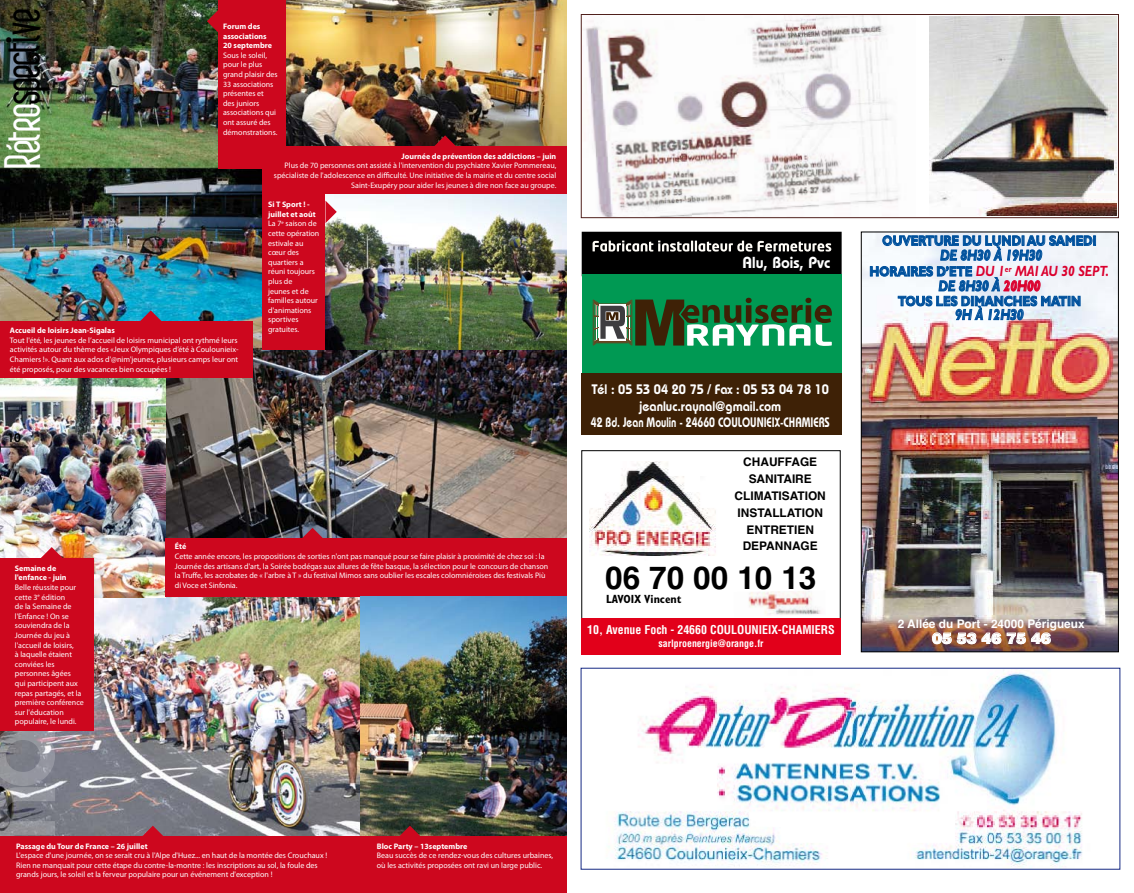
<style>
.page{position:relative;width:1134px;height:893px;background:#fff}
.page>*{position:absolute;margin:0;border:0;box-sizing:border-box;transform-origin:0 0}
.t1{font:700 45px "boa";color:#000}
.t2{font:700 31.7px "Helvetica";color:#000}
.t3{font:600 15.9px "Bauhaus";color:#fff}
.t4{font:italic 700 14.8px/16px "Gill Sans";color:#db002e;text-align:center;scale:.85 1}
.t5{font:italic 700 14.8px "Gill Sans";color:#00519d;scale:.85 1}
.t6{font:900 14.8px "Helvetica";color:#fff}
.t7{font:700 13.9px "Gill Sans";letter-spacing:-.005em;color:#00519d;scale:.85 1}
.t8{font:600 13.8px/16.5px "Bauhaus";color:#fff;text-align:center;scale:.93 1}
.t9{font:700 12px "Century Gothic";color:#000}
.t10{font:700 11.9px/16.8px "Helvetica";color:#000;text-align:center}
.t11{font:700 condensed 11.9px "Helvetica";color:#fff}
.t12{font:700 11.9px "Helvetica";color:#fff}
.t13{font:700 condensed 11.9px "Gill Sans";color:#000}
.t14{font:700 condensed 9.9px "Helvetica";color:#fff}
.t15{font:8px/9.6px "Myriad Pro";color:#fff}
.t16{font:700 8px/9.6px "Myriad Pro";color:#fff}
.s1{color:#fff}
.s2{font-weight:700}
.s3{color:#00519d}
.s4{font-style:normal;font-size:13.9px;color:#00519d}
.s5{color:#db002e}
</style>
<div class="page">
<img style="left:0;top:0;width:567px;height:836px">
<img style="left:0;top:378px;width:166px;height:219px">
<img style="left:325px;top:194px;width:242px;height:156px">
<svg style="left:0;top:446px;width:28px;height:1px"></svg>
<div style="left:0;top:836px;width:361px;height:57px;background:#cd071e"></div>
<div style="left:262px;top:193px;width:63px;height:157px;background:#cd071e"></div>
<div style="left:165px;top:538px;width:402px;height:59px;background:#cd071e"></div>
<div style="left:218px;top:0;width:68px;height:169px;background:#cd071e"></div>
<div style="left:262px;top:147px;width:305px;height:47px;background:#cd071e"></div>
<div style="left:0;top:558px;width:94px;height:172px;background:#cd071e"></div>
<svg style="left:434px;top:135px;width:22px;height:12px"></svg>
<svg style="left:301px;top:528px;width:23px;height:10px"></svg>
<img style="left:0;top:485px;width:63px;height:351px">
<svg style="left:142px;top:826px;width:22px;height:10px"></svg>
<svg style="left:207px;top:10px;width:11px;height:23px"></svg>
<svg style="left:325px;top:201px;width:12px;height:22px"></svg>
<div style="left:0;top:321px;width:252px;height:57px;background:#cd071e"></div>
<svg style="left:139px;top:310px;width:23px;height:11px"></svg>
<img style="left:361px;top:597px;width:206px;height:239px">
<div style="left:361px;top:836px;width:206px;height:57px;background:#cd071e"></div>
<svg style="left:399px;top:826px;width:22px;height:10px"></svg>
<div style="left:582px;top:275px;width:260px;height:135px;background:#009953"></div>
<svg style="left:593px;top:298px;width:239px;height:48px"></svg>
<div style="left:582px;top:373px;width:260px;height:62px;background:#3e2106"></div>
<svg style="left:582px;top:232px;width:260px;height:43px"></svg>
<img style="left:608px;top:672px;width:475px;height:195px">
<img style="left:863px;top:233px;width:254px;height:417px">
<div style="left:861px;top:231px;width:258px;height:421px;border:1px solid #000"></div>
<svg style="left:870px;top:235px;width:226px;height:85px"></svg>
<svg style="left:932px;top:632px;width:69px;height:12px"></svg>
<svg style="left:1007px;top:632px;width:44px;height:12px"></svg>
<div style="left:581px;top:450px;width:260px;height:203px;border:1px solid #000"></div>
<svg style="left:929px;top:16px;width:188px;height:200px"></svg>
<img style="left:583px;top:15px;width:316px;height:202px">
<img style="left:930px;top:17px;width:186px;height:198px">
<div style="left:581px;top:618px;width:260px;height:37px;background:#e2001a"></div>
<img style="left:589px;top:461px;width:127px;height:95px">
<img style="left:748px;top:591px;width:74px;height:24px">
<h1 class="t1" style="left:-7px;top:168px;width:160px;rotate:-90deg"><span class="s1">Rétro</span>spective</h1>
<p class="t16" style="left:223px;top:21px;width:50px">Forum des associations<br>20 septembre</p>
<p class="t15" style="left:223px;top:50px;width:56px">Sous le soleil, pour le plus grand plaisir des<br>33 associations présentes et<br>des juniors associations qui ont assuré des démonstrations.</p>
<p class="t16" style="left:402px;top:151px;width:156px">Journée de prévention des addictions – juin</p>
<p class="t15" style="left:274px;top:161px;width:284px;text-align:right">Plus de 70 personnes ont assisté à l'intervention du psychiatre Xavier Pommereau, spécialiste de l'adolescence en difficulté. Une initiative de la mairie et du centre social<br>Saint-Exupéry pour aider les jeunes à dire non face au groupe.</p>
<p class="t16" style="left:10px;top:325px;width:106px">Accueil de loisirs Jean-Sigalas</p>
<p class="t15" style="left:10px;top:335px;width:230px;text-align:justify">Tout l'été, les jeunes de l’accueil de loisirs municipal ont rythmé leurs activités autour du thème des «Jeux Olympiques d’été à Coulounieix-Chamiers !». Quant aux ados d'@nim'jeunes, plusieurs camps leur ont été proposés, pour des vacances bien occupées !</p>
<h3 class="t9" style="left:7px;top:428px;width:15px">10</h3>
<p class="t15" style="left:268px;top:200px;width:53px"><span class="s2">Si T Sport ! - juillet et août<br></span>La 7<sup>e</sup> saison de cette opération estivale au cœur des quartiers a réuni toujours plus de<br>jeunes et de familles autour d'animations sportives gratuites.</p>
<p class="t16" style="left:15px;top:563px;width:53px">Semaine de l'enfance - juin</p>
<p class="t15" style="left:15px;top:582px;width:71px">Belle réussite pour cette 3<sup>e</sup> édition<br>de la Semaine de l'Enfance ! On se souviendra de la<br>Journée du jeu à l'accueil de loisirs,<br>à laquelle étaient conviées les personnes âgées<br>qui participent aux repas partagés, et la première conférence sur l'éducation populaire, le lundi.</p>
<p class="t16" style="left:175px;top:542px;width:13px">été</p>
<p class="t15" style="left:175px;top:551px;width:375px">Cette année encore, les propositions de sorties n'ont pas manqué pour se faire plaisir à proximité de chez soi : la Journée des artisans d'art, la Soirée bodégas aux allures de fête basque, la sélection pour le concours de chanson la Truffe, les acrobates de « l'arbre à T » du festival Mimos sans oublier les escales colomniéroises des festivals Più di Voce et Sinfonia.</p>
<h3 class="t3" style="left:742px;top:253px;width:89px">Alu, Bois, Pvc</h3>
<h3 class="t8" style="left:591px;top:381px;width:258px">Tél : 05 53 04 20 75 / Fax : 05 53 04 78 10 jeanluc.raynal@gmail.com<br>42 Bd. Jean Moulin - 24660 COULOUNIEIX-CHAMIERS</h3>
<h3 class="t10" style="left:735px;top:453px;width:93px">CHAUFFAGE<br>SANITAIRE<br>CLIMATISATION<br>INSTALLATION<br>ENTRETIEN<br>DEPANNAGE</h3>
<h2 class="t2" style="left:605px;top:549px;width:213px">06 70 00 10 13</h2>
<h3 class="t11" style="left:587px;top:622px;width:249px">10, Avenue Foch - 24660 COULOUNIEIX-CHAMIERS</h3>
<p class="t14" style="left:658px;top:637px;width:106px">sarlproenergie@orange.fr</p>
<h3 class="t13" style="left:606px;top:591px;width:77px">LAVOIX Vincent</h3>
<h3 class="t7" style="left:882px;top:232px;width:254px">OUVERTURE DU LUNDI AU SAMEDI</h3>
<h3 class="t4" style="left:869px;top:247px;width:284px"><span class="s3">DE 8H30 À 19H30<br></span><span class="s4">HORAIRES D’ETE</span> DU 1<sup>er</sup> MAI AU 30 SEPT.</h3>
<h3 class="t5" style="left:938px;top:277px;width:121px">DE 8H30 À <span class="s5">20H00</span></h3>
<h3 class="t7" style="left:898px;top:293px;width:217px">TOUS LES DIMANCHES MATIN</h3>
<h3 class="t5" style="left:955px;top:306px;width:82px">9H À 12H30</h3>
<h3 class="t12" style="left:898px;top:613px;width:189px">2 Allée du Port - 24000 Périgueux</h3>
<h3 class="t6" style="left:932px;top:628px;width:120px">05 53 46 75 46</h3>
<p class="t16" style="left:16px;top:841px;width:133px">Passage du Tour de France – 26 juillet</p>
<p class="t15" style="left:16px;top:851px;width:313px">L'espace d'une journée, on se serait cru à l'Alpe d'Huez... en haut de la montée des Crouchaux !<br>Rien ne manquait pour cette étape du contre-la-montre : les inscriptions au sol, la foule des grands jours, le soleil et la ferveur populaire pour un événement d'exception !</p>
<p class="t16" style="left:377px;top:841px;width:92px">Bloc Party – 13septembre</p>
<p class="t15" style="left:377px;top:851px;width:178px">Beau succès de ce rendez-vous des cultures urbaines, où les activités proposées ont ravi un large public.</p>
</div>
